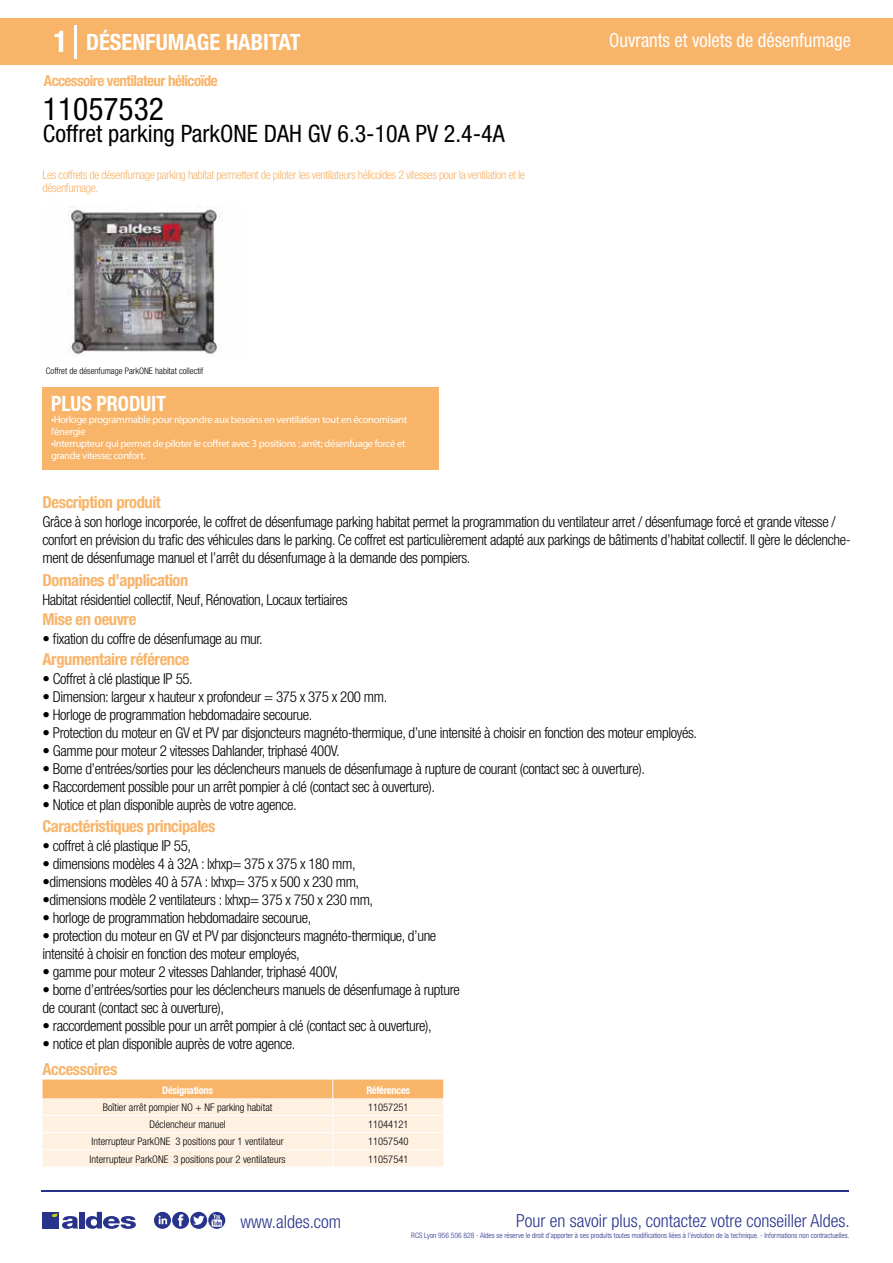
<style>
.page{position:relative;width:893px;height:1263px;background:#fff}
.page>*{position:absolute;margin:0;border:0;box-sizing:border-box;transform-origin:0 0}
.t1{font:condensed 31.5px "Helvetica Neue LT Std";color:#000}
.t2{font:condensed 24px "Helvetica Neue LT Std";color:#000}
.t3{font:700 condensed 22.5px "Helvetica Neue LT Std";color:#fff}
.t4{font:700 condensed 21px "Helvetica Neue";color:#fff;scale:.95 1}
.t5{font:condensed 19.5px "Helvetica Neue LT Std";color:#fff;scale:.95 1}
.t6{font:300 condensed 18px "Helvetica Neue";color:#28348b}
.t7{font:700 condensed 16.5px "Helvetica Neue LT Std";letter-spacing:-.025em;color:#f8b469}
.t8{font:300 condensed 15px/18px "Helvetica Neue LT Std";letter-spacing:-.025em;color:#000}
.t9{font:700 condensed 15px "Helvetica Neue LT Std";letter-spacing:-.035em;color:#f8b469}
.t10{font:300 condensed 12px/13.5px "Helvetica Neue LT Std";letter-spacing:-.035em;color:#f8b469}
.t11{font:10.5px/12px "Myriad Pro";letter-spacing:-.03em;color:#fff}
.t12{font:300 condensed 10.5px "Helvetica Neue";color:#000}
.t13{font:700 condensed 10.5px "Helvetica Neue";letter-spacing:-.03em;color:#fff}
.t14{font:300 condensed 9px "Helvetica Neue";color:#000}
.t15{font:300 condensed 7.5px "Helvetica Neue";color:#28348b}
.s1{font-size:30px}
</style>
<div class="page">
<div style="left:0;top:18px;width:893px;height:46px;background:#f8b469"></div>
<div style="left:43px;top:387px;width:396px;height:83px;background:#f8b469"></div>
<hr style="left:74px;top:25px;width:2px;height:33px;background:#fff">
<svg style="left:68px;top:206px;width:152px;height:151px;background:#8e898a"></svg>
<svg style="left:43px;top:1079px;width:401px;height:88px;background:#fce4c9"></svg>
<hr style="left:41px;top:1190px;width:808px;height:1px;background:#28348b">
<svg style="left:154px;top:1212px;width:71px;height:17px"></svg>
<div style="left:42px;top:1212px;width:17px;height:16px;background:#28348b"></div>
<div style="left:79px;top:1212px;width:5px;height:16px;background:#28348b"></div>
<svg style="left:86px;top:1212px;width:50px;height:17px"></svg>
<svg style="left:52px;top:1213px;width:26px;height:16px"></svg>
<h3 class="t3" style="left:54px;top:28px;width:249px"><span class="s1">1</span> DÉSENFUMAGE HABITAT</h3>
<h3 class="t5" style="left:609px;top:29px;width:256px">Ouvrants et volets de désenfumage</h3>
<p class="t9" style="left:44px;top:71px;width:175px">Accessoire ventilateur hélicoïde</p>
<h1 class="t1" style="left:43px;top:91px;width:122px">11057532</h1>
<h2 class="t2" style="left:43px;top:120px;width:463px">Coffret parking ParkONE DAH GV 6.3-10A PV 2.4-4A</h2>
<p class="t10" style="left:43px;top:167px;width:484px">Les coffrets de désenfumage parking habitat permettent de piloter les ventilateurs hélicoïdes 2 vitesses pour la ventilation et le désenfumage.</p>
<p class="t14" style="left:46px;top:365px;width:159px">Coffret de désenfumage ParkONE habitat collectif</p>
<p class="t14" style="left:125px;top:365px;width:55px">p ing ParkONE</p>
<h3 class="t4" style="left:51px;top:391px;width:122px">PLUS PRODUIT</h3>
<p class="t11" style="left:51px;top:413px;width:358px">•Horloge programmable pour répondre aux besoins en ventilation tout en économisant l’énergie</p>
<p class="t11" style="left:51px;top:437px;width:356px">•Interrupteur qui permet de piloter le coffret avec 3 positions : arrêt; désenfuage forcé et grande vitesse; confort.</p>
<p class="t7" style="left:43px;top:492px;width:120px">Description produit</p>
<p class="t8" style="left:43px;top:513px;width:810px">Grâce à son horloge incorporée, le coffret de désenfumage parking habitat permet la programmation du ventilateur arret / désenfumage forcé et grande vitesse / confort en prévision du trafic des véhicules dans le parking. Ce coffret est particulièrement adapté aux parkings de bâtiments d’habitat collectif. Il gère le déclenche&shy;ment de désenfumage manuel et l’arrêt du désenfumage à la demande des pompiers.</p>
<p class="t8" style="left:43px;top:590px;width:307px">Habitat résidentiel collectif, Neuf, Rénovation, Locaux tertiaires</p>
<p class="t8" style="left:43px;top:630px;width:222px">• fixation du coffre de désenfumage au mur.</p>
<p class="t7" style="left:43px;top:570px;width:147px">Domaines d’application</p>
<p class="t7" style="left:43px;top:609px;width:95px">Mise en oeuvre</p>
<p class="t7" style="left:43px;top:649px;width:149px">Argumentaire référence</p>
<p class="t8" style="left:43px;top:669px;width:152px">• Coffret à clé plastique IP 55.</p>
<p class="t8" style="left:43px;top:687px;width:346px">• Dimension: largeur x hauteur x profondeur = 375 x 375 x 200 mm.</p>
<p class="t8" style="left:43px;top:705px;width:271px">• Horloge de programmation hebdomadaire secourue.</p>
<p class="t8" style="left:43px;top:723px;width:656px">• Protection du moteur en GV et PV par disjoncteurs magnéto-thermique, d’une intensité à choisir en fonction des moteur employés.</p>
<p class="t8" style="left:43px;top:741px;width:299px">• Gamme pour moteur 2 vitesses Dahlander, triphasé 400V.</p>
<p class="t8" style="left:43px;top:759px;width:604px">• Borne d’entrées/sorties pour les déclencheurs manuels de désenfumage à rupture de courant (contact sec à ouverture).</p>
<p class="t8" style="left:43px;top:777px;width:394px">• Raccordement possible pour un arrêt pompier à clé (contact sec à ouverture).</p>
<p class="t8" style="left:43px;top:795px;width:256px">• Notice et plan disponible auprès de votre agence.</p>
<p class="t7" style="left:43px;top:816px;width:174px">Caractéristiques principales</p>
<p class="t8" style="left:43px;top:836px;width:150px">• coffret à clé plastique IP 55,</p>
<p class="t8" style="left:43px;top:854px;width:315px">• dimensions modèles 4 à 32A : lxhxp= 375 x 375 x 180 mm,</p>
<p class="t8" style="left:43px;top:872px;width:318px">•dimensions modèles 40 à 57A : lxhxp= 375 x 500 x 230 mm,</p>
<p class="t8" style="left:43px;top:890px;width:332px">•dimensions modèle 2 ventilateurs : lxhxp= 375 x 750 x 230 mm,</p>
<p class="t8" style="left:43px;top:908px;width:270px">• horloge de programmation hebdomadaire secourue,</p>
<p class="t8" style="left:43px;top:926px;width:395px">• protection du moteur en GV et PV par disjoncteurs magnéto-thermique, d’une intensité à choisir en fonction des moteur employés,</p>
<p class="t8" style="left:43px;top:962px;width:297px">• gamme pour moteur 2 vitesses Dahlander, triphasé 400V,</p>
<p class="t8" style="left:43px;top:980px;width:419px">• borne d’entrées/sorties pour les déclencheurs manuels de désenfumage à rupture de courant (contact sec à ouverture),</p>
<p class="t8" style="left:43px;top:1016px;width:391px">• raccordement possible pour un arrêt pompier à clé (contact sec à ouverture),</p>
<p class="t8" style="left:43px;top:1034px;width:254px">• notice et plan disponible auprès de votre agence.</p>
<p class="t7" style="left:43px;top:1059px;width:76px">Accessoires</p>
<p class="t13" style="left:162px;top:1084px;width:52px">Désignations</p>
<p class="t13" style="left:366px;top:1084px;width:45px">Références</p>
<p class="t12" style="left:103px;top:1101px;width:171px">Boîtier arrêt pompier NO + NF parking habitat</p>
<p class="t12" style="left:368px;top:1101px;width:42px">11057251</p>
<p class="t12" style="left:149px;top:1118px;width:78px">Déclencheur manuel</p>
<p class="t12" style="left:368px;top:1118px;width:42px">11044121</p>
<p class="t12" style="left:92px;top:1136px;width:193px">Interrupteur ParkONE 3 positions pour 1 ventilateur</p>
<p class="t12" style="left:368px;top:1136px;width:42px">11057540</p>
<p class="t12" style="left:90px;top:1153px;width:198px">Interrupteur ParkONE 3 positions pour 2 ventilateurs</p>
<p class="t12" style="left:368px;top:1153px;width:42px">11057541</p>
<p class="t6" style="left:240px;top:1211px;width:102px">www.aldes.com</p>
<p class="t6" style="left:516px;top:1211px;width:335px">Pour en savoir plus, contactez votre conseiller Aldes.</p>
<p class="t15" style="left:411px;top:1230px;width:440px">RCS Lyon 956 506 828 - Aldes se réserve le droit d’apporter à ses produits toutes modifications liées à l’évolution de la technique. - Informations non contractuelles.</p>
</div>
